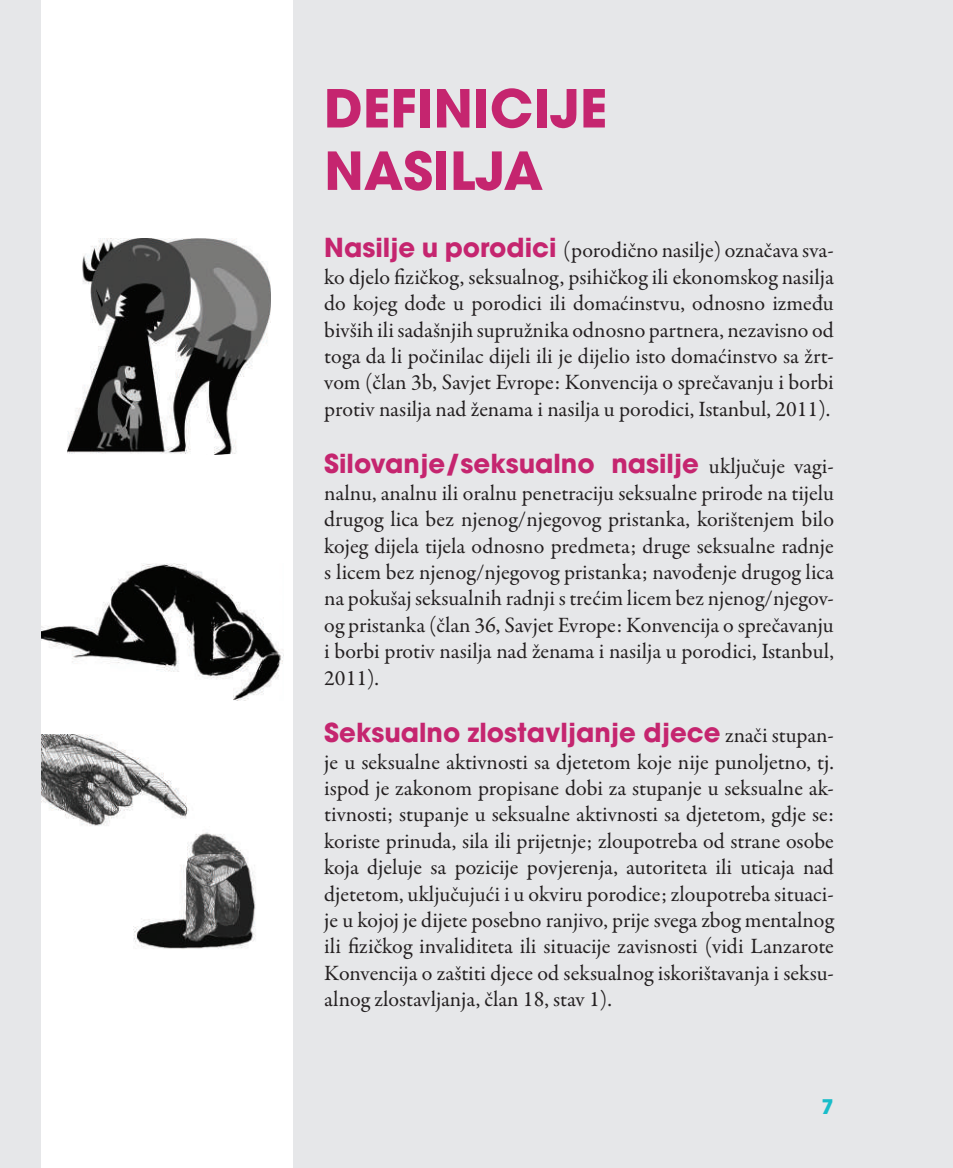
<style>
.page{position:relative;width:953px;height:1168px;background:#fff}
.page>*{position:absolute;margin:0;border:0;box-sizing:border-box;transform-origin:0 0}
.t1{font:700 52px/62.4px "Avant Garde LT";color:#c5256f}
.t2{font:700 26px "Avant Garde LT";color:#c5256f}
.t3{font:22px/26.4px "Garamond Premr Pro";color:#231f20;text-align:justify}
.t4{font:700 20px "Avant Garde LT";color:#19bdc9}
.s1{font-family:"Avant Garde LT";font-weight:700;font-size:26px;color:#c5256f}
.s2{font-family:"Garamond Premr Pro";font-weight:400;font-size:22px;color:#231f20}
</style>
<div class="page">
<div style="left:0;top:0;width:952px;height:1168px;background:#e6e7e9"></div>
<div style="left:41px;top:0;width:252px;height:1168px;background:#fff"></div>
<img style="left:67px;top:238px;width:203px;height:216px">
<img style="left:41px;top:564px;width:243px;height:136px">
<img style="left:41px;top:734px;width:215px;height:215px">
<h1 class="t1" style="left:324px;top:77px;width:284px">DEFINICIJE<br>NASILJA</h1>
<p class="t3" style="left:324px;top:238px;width:511px"><span class="s1">Nasilje u porodici</span> (porodično nasilje) označava sva&shy;ko djelo fizičkog, seksualnog, psihičkog ili ekonomskog nasilja do kojeg dođe u porodici ili domaćinstvu, odnosno između bivših ili sadašnjih supružnika odnosno partnera, nezavisno od toga da li počinilac dijeli ili je dijelio isto domaćinstvo sa žrt&shy;vom (član 3b, Savjet Evrope: Konvencija o sprečavanju i borbi protiv nasilja nad ženama i nasilja u porodici, Istanbul, 2011).</p>
<p class="t2" style="left:324px;top:447px;width:511px">Silovanje/seksualno nasilje <span class="s2">uključuje vagi-</span></p>
<p class="t3" style="left:324px;top:480px;width:511px">nalnu, analnu ili oralnu penetraciju seksualne prirode na tijelu drugog lica bez njenog/njegovog pristanka, korištenjem bilo kojeg dijela tijela odnosno predmeta; druge seksualne radnje s licem bez njenog/njegovog pristanka; navođenje drugog lica na pokušaj seksualnih radnji s trećim licem bez njenog/njegov&shy;og pristanka (član 36, Savjet Evrope: Konvencija o sprečavanju i borbi protiv nasilja nad ženama i nasilja u porodici, Istanbul, 2011).</p>
<p class="t2" style="left:324px;top:716px;width:511px">Seksualno zlostavljanje djece <span class="s2">znači stupan-</span></p>
<p class="t3" style="left:324px;top:749px;width:511px">je u seksualne aktivnosti sa djetetom koje nije punoljetno, tj. ispod je zakonom propisane dobi za stupanje u seksualne ak&shy;tivnosti; stupanje u seksualne aktivnosti sa djetetom, gdje se: koriste prinuda, sila ili prijetnje; zloupotreba od strane osobe koja djeluje sa pozicije povjerenja, autoriteta ili uticaja nad djetetom, uključujući i u okviru porodice; zloupotreba situaci&shy;je u kojoj je dijete posebno ranjivo, prije svega zbog mentalnog ili fizičkog invaliditeta ili situacije zavisnosti (vidi Lanzarote Konvencija o zaštiti djece od seksualnog iskorištavanja i seksu&shy;alnog zlostavljanja, član 18, stav 1).</p>
<p class="t4" style="left:821px;top:1093px;width:14px">7</p>
</div>
